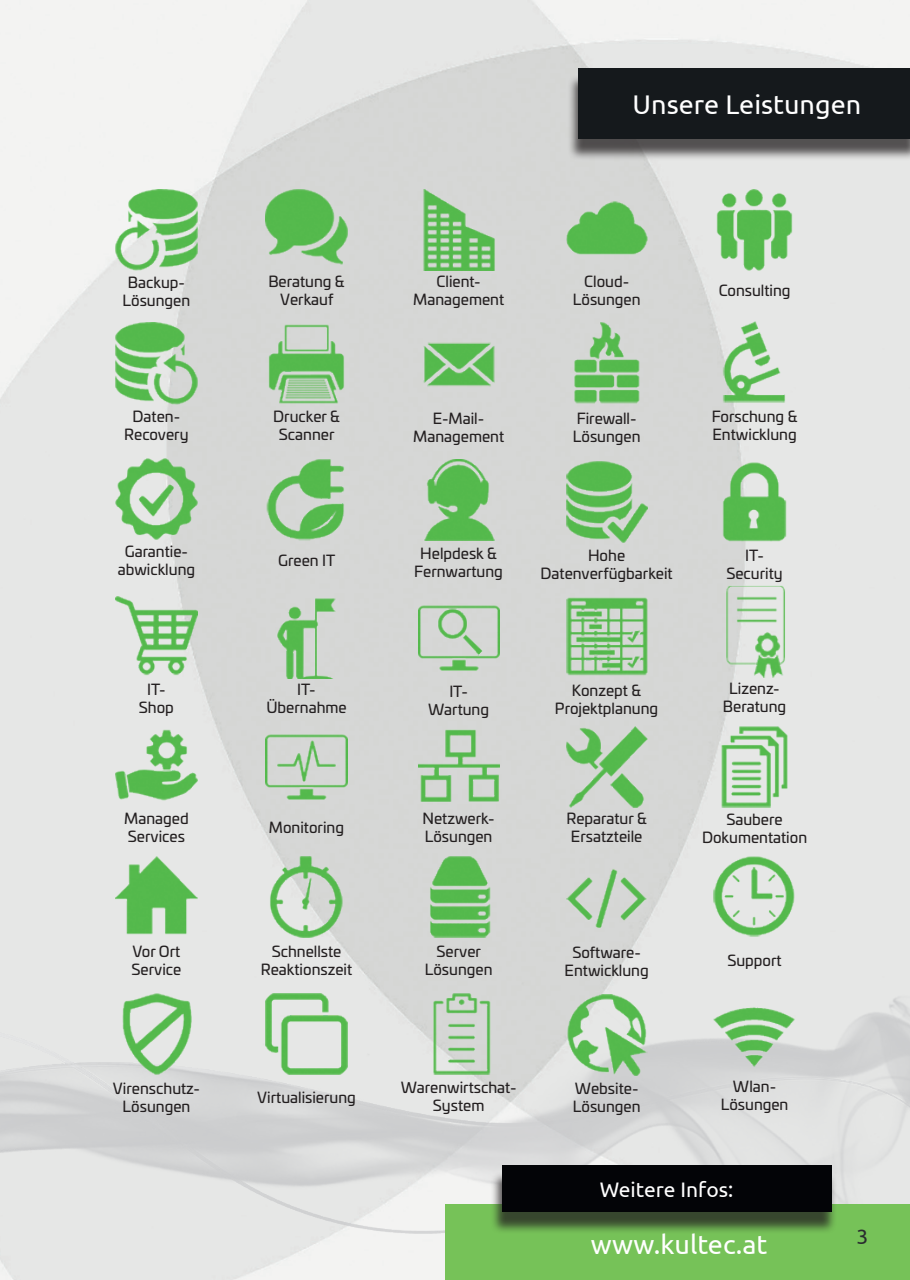
<style>
.page{position:relative;width:910px;height:1280px;background:#fff}
.page>*{position:absolute;margin:0;border:0;box-sizing:border-box;transform-origin:0 0}
.t1{font:27px "Ubuntu";color:#fff}
.t2{font:21px "Ubuntu";color:#fff}
.t3{font:21px "Ubuntu";color:#292c2f}
.t4{font:15px/18px "Univia Pro";color:#231f20;text-align:center}
</style>
<div class="page">
<img style="left:0;top:0;width:910px;height:1280px">
<img style="left:0;top:981px;width:910px;height:284px">
<div style="left:445px;top:1204px;width:465px;height:76px;background:#76c258"></div>
<div style="left:491px;top:1171px;width:346px;height:64px;background:#231f20;opacity:.75"></div>
<div style="left:502px;top:1165px;width:329px;height:47px;background:#030407"></div>
<img style="left:116px;top:189px;width:81px;height:81px">
<img style="left:266px;top:460px;width:81px;height:81px">
<img style="left:418px;top:459px;width:81px;height:81px">
<img style="left:566px;top:461px;width:81px;height:81px">
<img style="left:714px;top:461px;width:81px;height:81px">
<img style="left:116px;top:458px;width:81px;height:81px">
<img style="left:116px;top:323px;width:81px;height:81px">
<img style="left:266px;top:597px;width:81px;height:81px">
<img style="left:566px;top:596px;width:81px;height:81px">
<img style="left:116px;top:597px;width:81px;height:81px">
<img style="left:709px;top:583px;width:91px;height:94px">
<img style="left:116px;top:726px;width:81px;height:81px">
<img style="left:266px;top:726px;width:81px;height:81px">
<img style="left:418px;top:726px;width:81px;height:81px">
<img style="left:566px;top:726px;width:81px;height:81px">
<img style="left:714px;top:726px;width:81px;height:81px">
<img style="left:116px;top:857px;width:81px;height:81px">
<img style="left:266px;top:857px;width:81px;height:81px">
<img style="left:418px;top:857px;width:81px;height:81px">
<img style="left:566px;top:858px;width:81px;height:81px">
<img style="left:714px;top:856px;width:81px;height:81px">
<img style="left:116px;top:993px;width:81px;height:81px">
<img style="left:266px;top:993px;width:81px;height:81px">
<img style="left:566px;top:994px;width:81px;height:82px">
<img style="left:714px;top:995px;width:81px;height:81px">
<img style="left:418px;top:597px;width:81px;height:81px">
<img style="left:418px;top:993px;width:81px;height:81px">
<img style="left:266px;top:323px;width:81px;height:81px">
<img style="left:566px;top:323px;width:81px;height:81px">
<img style="left:418px;top:324px;width:81px;height:82px">
<img style="left:714px;top:321px;width:81px;height:82px">
<img style="left:266px;top:189px;width:81px;height:81px">
<img style="left:418px;top:189px;width:81px;height:81px">
<img style="left:566px;top:189px;width:81px;height:81px">
<img style="left:714px;top:189px;width:81px;height:81px">
<div style="left:567px;top:74px;width:343px;height:87px;background:#231f20;opacity:.75"></div>
<div style="left:578px;top:68px;width:332px;height:70px;background:#15191c"></div>
<h1 class="t1" style="left:633px;top:88px;width:230px">Unsere Leistungen</h1>
<p class="t4" style="left:123px;top:273px;width:69px">Backup-<br>Lösungen</p>
<p class="t4" style="left:268px;top:272px;width:78px">Beratung &amp;<br>Verkauf</p>
<p class="t4" style="left:413px;top:272px;width:92px">Client-<br>Management</p>
<p class="t4" style="left:573px;top:272px;width:69px">Cloud-<br>Lösungen</p>
<p class="t4" style="left:719px;top:281px;width:73px">Consulting</p>
<p class="t4" style="left:124px;top:407px;width:66px">Daten-<br>Recovery</p>
<p class="t4" style="left:273px;top:407px;width:68px">Drucker &amp;<br>Scanner</p>
<p class="t4" style="left:413px;top:408px;width:92px">E-Mail-<br>Management</p>
<p class="t4" style="left:573px;top:408px;width:69px;text-align:left">Firewall-<br>Lösungen</p>
<p class="t4" style="left:712px;top:407px;width:87px;text-align:left">Forschung &amp;<br>Entwicklung</p>
<p class="t4" style="left:118px;top:542px;width:79px">Garantie&shy;abwicklung</p>
<p class="t4" style="left:278px;top:551px;width:59px">Green IT</p>
<p class="t4" style="left:414px;top:543px;width:90px">Helpdesk &amp;<br>Fernwartung</p>
<p class="t4" style="left:540px;top:545px;width:134px">Hohe<br>Datenverfügbarkeit</p>
<p class="t4" style="left:726px;top:545px;width:58px">IT-<br>Security</p>
<p class="t4" style="left:139px;top:679px;width:37px">IT-<br>Shop</p>
<p class="t4" style="left:723px;top:678px;width:65px">Lizenz-<br>Beratung</p>
<p class="t4" style="left:266px;top:679px;width:82px">IT-<br>Übernahme</p>
<p class="t4" style="left:555px;top:680px;width:105px">Konzept &amp;<br>Projektplanung</p>
<p class="t4" style="left:428px;top:681px;width:62px">IT-<br>Wartung</p>
<p class="t4" style="left:124px;top:808px;width:66px;text-align:left">Managed<br>Services</p>
<p class="t4" style="left:269px;top:817px;width:77px">Monitoring</p>
<p class="t4" style="left:422px;top:808px;width:74px;text-align:left">Netzwerk-<br>Lösungen</p>
<p class="t4" style="left:566px;top:808px;width:82px;text-align:left">Reparatur &amp;<br>Ersatzteile</p>
<p class="t4" style="left:702px;top:810px;width:107px">Saubere<br>Dokumentation</p>
<p class="t4" style="left:132px;top:941px;width:51px;text-align:left">Vor Ort<br>Service</p>
<p class="t4" style="left:261px;top:941px;width:93px">Schnellste<br>Reaktionszeit</p>
<p class="t4" style="left:425px;top:941px;width:69px">Server<br>Lösungen</p>
<p class="t4" style="left:565px;top:943px;width:86px">Software-<br>Entwicklung</p>
<p class="t4" style="left:727px;top:950px;width:56px">Support</p>
<p class="t4" style="left:113px;top:1078px;width:88px">Virenschutz-<br>Lösungen</p>
<p class="t4" style="left:257px;top:1087px;width:100px">Virtualisierung</p>
<p class="t4" style="left:573px;top:1078px;width:69px;text-align:left">Website-<br>Lösungen</p>
<p class="t4" style="left:721px;top:1076px;width:69px">Wlan-<br>Lösungen</p>
<p class="t4" style="left:401px;top:1078px;width:117px">Warenwirtschat-<br>System</p>
<h2 class="t2" style="left:600px;top:1176px;width:135px">Weitere Infos:</h2>
<h1 class="t1" style="left:591px;top:1227px;width:178px">www.kultec.at</h1>
<h2 class="t3" style="left:856px;top:1224px;width:13px">3</h2>
</div>
